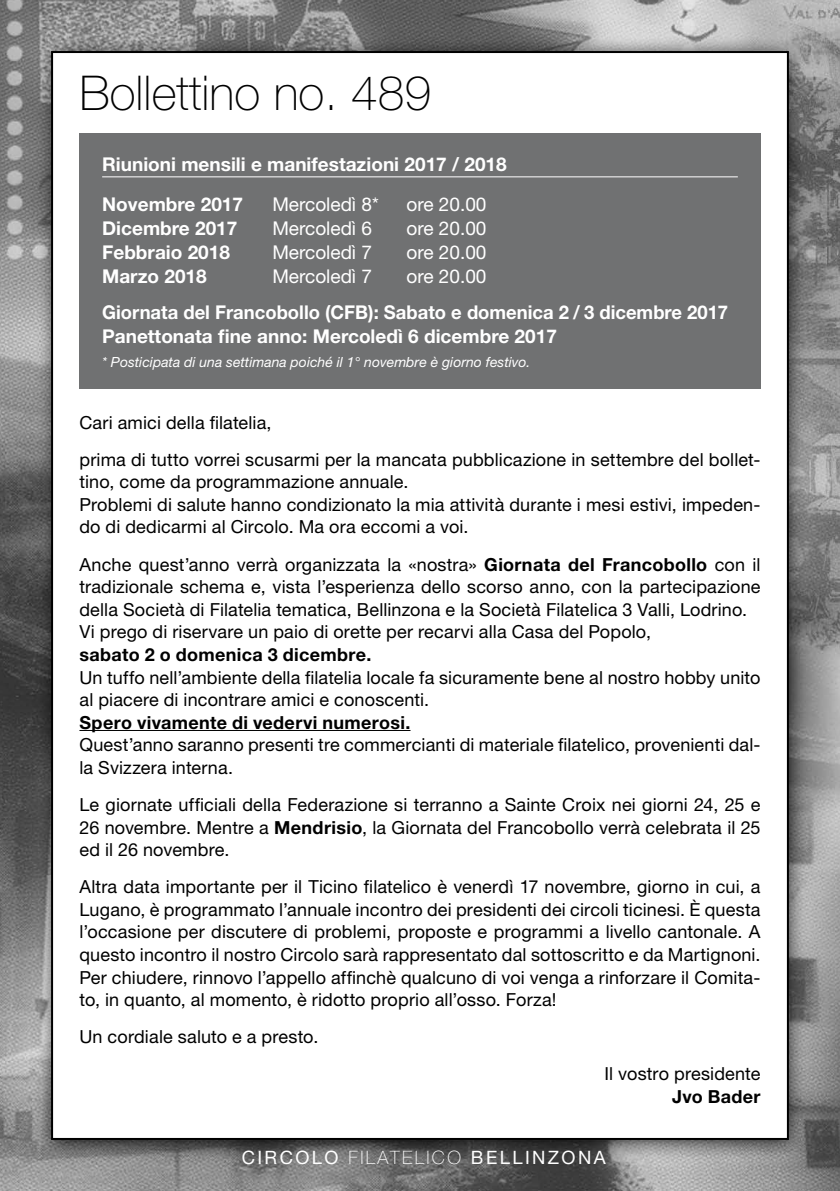
<style>
.page{position:relative;width:840px;height:1191px;background:#fff}
.page>*{position:absolute;margin:0;border:0;box-sizing:border-box;transform-origin:0 0}
.t1{font:100 48px "Helvetica Neue LT Std";color:#000}
.t2{font:700 19px/40px "Helvetica Neue LT Std";color:#fff}
.t3{font:19px "Helvetica Neue LT Std";color:#fff}
.t4{font:18.4px "Helvetica Neue LT Std";letter-spacing:.13em;color:#fff}
.t5{font:18px/22.6px "Helvetica Neue LT Std";letter-spacing:.01em;color:#000}
.t6{font:700 18px "Helvetica Neue LT Std";letter-spacing:.02em;color:#000}
.t7{font:italic 14px "Helvetica Neue LT Std";color:#fff}
.s1{font-weight:700}
.s2{font-weight:100}
</style>
<div class="page">
<img style="left:0;top:0;width:839px;height:1191px">
<div style="left:52px;top:52px;width:735px;height:1087px;background:#fff"></div>
<div style="left:79px;top:133px;width:681px;height:255px;background:#707172"></div>
<hr style="left:102px;top:176px;width:635px;height:1px;background:#fff">
<hr style="left:79px;top:730px;width:331px;height:1px;background:#000">
<h1 class="t1" style="left:79px;top:65px;width:353px">Bollettino no. 489</h1>
<p class="t2" style="left:102px;top:143px;width:406px">Riunioni mensili e manifestazioni 2017 / 2018<br>Novembre 2017</p>
<p class="t3" style="left:272px;top:193px;width:108px">Mercoledì 8*</p>
<p class="t3" style="left:406px;top:193px;width:81px">ore 20.00</p>
<p class="t2" style="left:102px;top:207px;width:137px">Dicembre 2017</p>
<p class="t3" style="left:272px;top:217px;width:101px">Mercoledì 6</p>
<p class="t3" style="left:406px;top:217px;width:81px">ore 20.00</p>
<p class="t2" style="left:102px;top:231px;width:129px">Febbraio 2018</p>
<p class="t3" style="left:272px;top:241px;width:101px">Mercoledì 7</p>
<p class="t3" style="left:406px;top:241px;width:81px">ore 20.00</p>
<p class="t2" style="left:102px;top:255px;width:106px">Marzo 2018</p>
<p class="t3" style="left:272px;top:265px;width:101px">Mercoledì 7</p>
<p class="t3" style="left:406px;top:265px;width:81px">ore 20.00</p>
<p class="t2" style="left:102px;top:299px;width:627px;line-height:24px">Giornata del Francobollo (CFB): Sabato e domenica 2 / 3 dicembre 2017<br>Panettonata fine anno: Mercoledì 6 dicembre 2017</p>
<p class="t7" style="left:102px;top:353px;width:429px">* Posticipata di una settimana poiché il 1° novembre è giorno festivo.</p>
<p class="t5" style="left:79px;top:403px;width:682px;line-height:37.2px">Cari amici della filatelia,<br>prima di tutto vorrei scusarmi per la mancata pubblicazione in settembre del bollet-</p>
<p class="t5" style="left:79px;top:470px;width:682px">tino, come da programmazione annuale.<br>Problemi di salute hanno condizionato la mia attività durante i mesi estivi, impeden&shy;do di dedicarmi al Circolo. Ma ora eccomi a voi.</p>
<p class="t5" style="left:79px;top:552px;width:682px">Anche quest’anno verrà organizzata la «nostra» <span class="s1">Giornata del Francobollo</span> con il tradizionale schema e, vista l’esperienza dello scorso anno, con la partecipazione della Società di Filatelia tematica, Bellinzona e la Società Filatelica 3 Valli, Lodrino.<br>Vi prego di riservare un paio di orette per recarvi alla Casa del Popolo,</p>
<p class="t6" style="left:79px;top:643px;width:293px">sabato 2 o domenica 3 dicembre.</p>
<p class="t5" style="left:79px;top:665px;width:682px">Un tuffo nell’ambiente della filatelia locale fa sicuramente bene al nostro hobby unito al piacere di incontrare amici e conoscenti.</p>
<p class="t6" style="left:79px;top:711px;width:332px">Spero vivamente di vedervi numerosi.</p>
<p class="t5" style="left:79px;top:733px;width:682px">Quest’anno saranno presenti tre commercianti di materiale filatelico, provenienti dal&shy;la Svizzera interna.</p>
<p class="t5" style="left:79px;top:793px;width:682px;text-align:justify">Le giornate ufficiali della Federazione si terranno a Sainte Croix nei giorni 24, 25 e 26 novembre. Mentre a <span class="s1">Mendrisio</span>, la Giornata del Francobollo verrà celebrata il 25 ed il 26 novembre.</p>
<p class="t5" style="left:79px;top:875px;width:682px;text-align:justify">Altra data importante per il Ticino filatelico è venerdì 17 novembre, giorno in cui, a Lugano, è programmato l’annuale incontro dei presidenti dei circoli ticinesi. È questa l’occasione per discutere di problemi, proposte e programmi a livello cantonale. A questo incontro il nostro Circolo sarà rappresentato dal sottoscritto e da Martignoni.<br>Per chiudere, rinnovo l’appello affinchè qualcuno di voi venga a rinforzare il Comita&shy;to, in quanto, al momento, è ridotto proprio all’osso. Forza!</p>
<p class="t5" style="left:79px;top:1025px;width:240px">Un cordiale saluto e a presto.</p>
<p class="t5" style="left:604px;top:1062px;width:157px">Il vostro presidente</p>
<p class="t6" style="left:671px;top:1085px;width:90px">Jvo Bader</p>
<p class="t4" style="left:241px;top:1146px;width:365px">CIRCOLO <span class="s2">FILATELICO</span> BELLINZONA</p>
</div>
